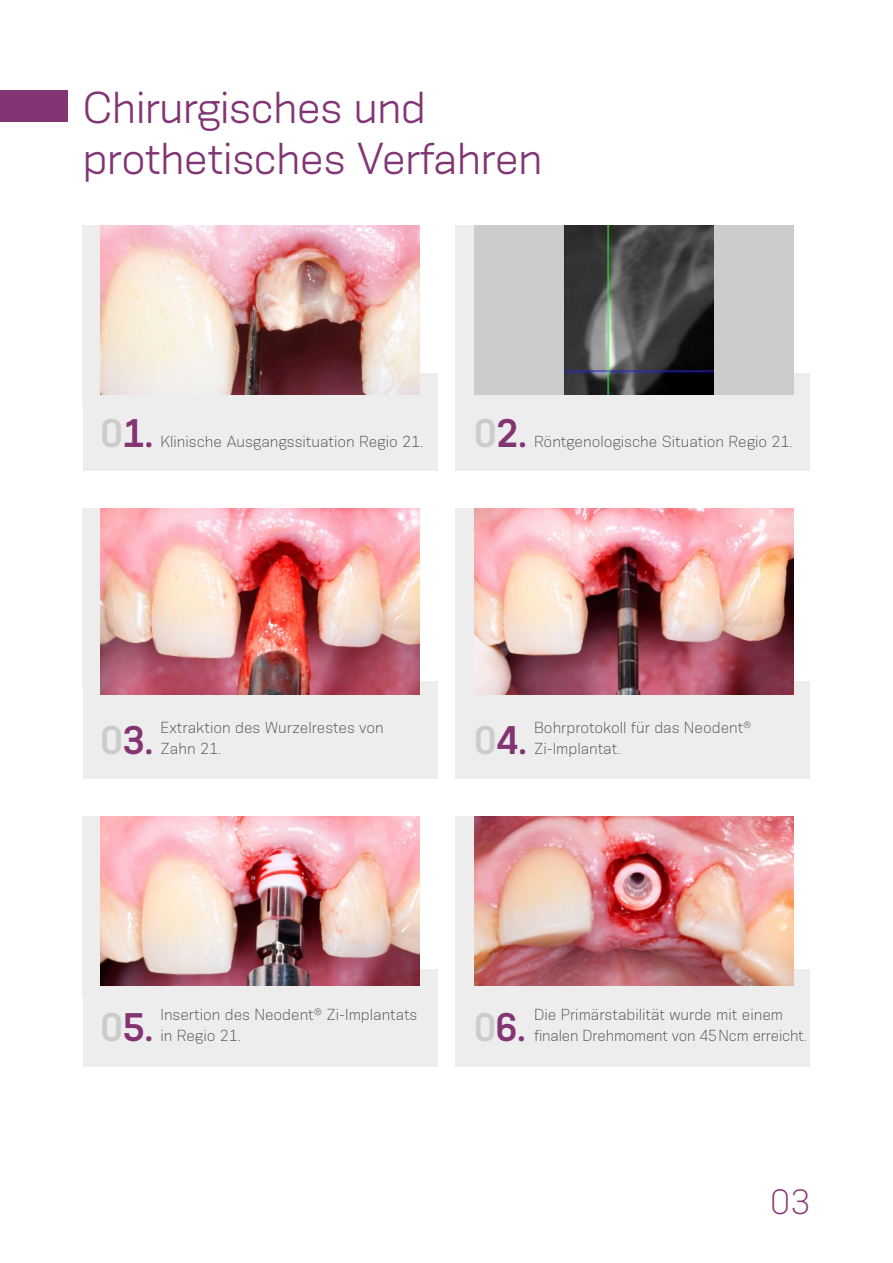
<style>
.page{position:relative;width:893px;height:1263px;background:#fff}
.page>*{position:absolute;margin:0;border:0;box-sizing:border-box;transform-origin:0 0}
.t1{font:42px/51px "Konsens";letter-spacing:-.02em;color:#823575}
.t2{font:600 37.5px "Konsens";letter-spacing:-.01em;color:#833473}
.t3{font:600 37.5px "Konsens";letter-spacing:-.01em;color:#833473;scale:.96 1}
.t4{font:300 33px "Konsens";color:#833473}
.t5{font:300 15px "Konsens";color:#4d4d4d}
.t6{font:300 15px "Konsens";color:#4d4d4d;scale:.96 1}
.s1{color:#ccc}
</style>
<div class="page">
<div style="left:0;top:90px;width:68px;height:32px;background:#823575"></div>
<div style="left:82px;top:225px;width:43px;height:180px;background:#ededed"></div>
<div style="left:82px;top:508px;width:43px;height:180px;background:#ededed"></div>
<div style="left:82px;top:816px;width:43px;height:180px;background:#ededed"></div>
<div style="left:455px;top:225px;width:43px;height:180px;background:#ededed"></div>
<div style="left:455px;top:508px;width:43px;height:180px;background:#ededed"></div>
<div style="left:455px;top:816px;width:43px;height:180px;background:#ededed"></div>
<div style="left:82px;top:681px;width:355px;height:97px;background:#ededed"></div>
<img style="left:100px;top:509px;width:320px;height:185px">
<div style="left:455px;top:681px;width:355px;height:97px;background:#ededed"></div>
<img style="left:474px;top:509px;width:319px;height:185px">
<div style="left:82px;top:969px;width:355px;height:97px;background:#ededed"></div>
<img style="left:100px;top:816px;width:320px;height:170px">
<div style="left:455px;top:969px;width:355px;height:97px;background:#ededed"></div>
<img style="left:474px;top:816px;width:319px;height:170px">
<div style="left:82px;top:374px;width:355px;height:97px;background:#ededed"></div>
<img style="left:100px;top:225px;width:320px;height:170px">
<div style="left:455px;top:374px;width:355px;height:97px;background:#ededed"></div>
<div style="left:474px;top:225px;width:319px;height:170px;background:#ccc"></div>
<img style="left:565px;top:225px;width:148px;height:170px">
<h1 class="t1" style="left:82px;top:82px;width:462px">Chirurgisches und prothetisches Verfahren</h1>
<h2 class="t2" style="left:100px;top:409px;width:55px"><span class="s1">0</span>1.</h2>
<p class="t5" style="left:161px;top:432px;width:264px">Klinische Ausgangssituation Regio 21.</p>
<h2 class="t2" style="left:474px;top:409px;width:55px"><span class="s1">0</span>2.</h2>
<p class="t5" style="left:534px;top:432px;width:260px">Röntgenologische Situation Regio 21.</p>
<h2 class="t2" style="left:100px;top:716px;width:55px"><span class="s1">0</span>3.</h2>
<p class="t5" style="left:161px;top:718px;width:225px">Extraktion des Wurzelrestes von</p>
<p class="t5" style="left:161px;top:739px;width:62px">Zahn 21.</p>
<h2 class="t2" style="left:474px;top:716px;width:55px"><span class="s1">0</span>4.</h2>
<p class="t5" style="left:534px;top:718px;width:219px">Bohrprotokoll für das Neodent<sup>®</sup></p>
<p class="t5" style="left:534px;top:739px;width:88px">Zi-Implantat.</p>
<h2 class="t2" style="left:100px;top:1003px;width:55px"><span class="s1">0</span>5.</h2>
<p class="t5" style="left:161px;top:1005px;width:258px">Insertion des Neodent<sup>®</sup> Zi-Implantats</p>
<p class="t5" style="left:161px;top:1026px;width:82px">in Regio 21.</p>
<h2 class="t3" style="left:474px;top:1003px;width:56px"><span class="s1">0</span>6.</h2>
<p class="t5" style="left:534px;top:1005px;width:250px">Die Primärstabilität wurde mit einem</p>
<p class="t6" style="left:534px;top:1026px;width:286px">finalen Drehmoment von 45Ncm erreicht.</p>
<h3 class="t4" style="left:770px;top:1182px;width:42px">03</h3>
</div>
